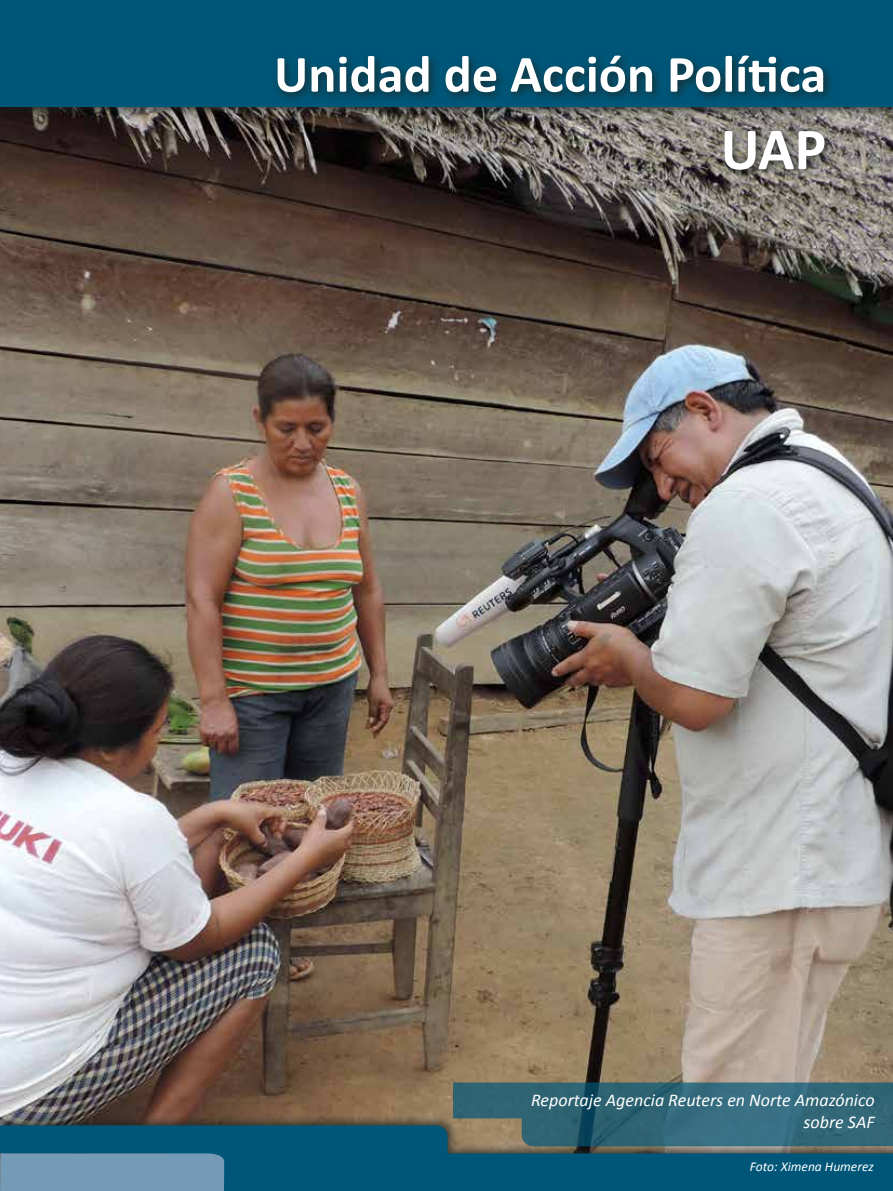
<style>
.page{position:relative;width:893px;height:1191px;background:#fff}
.page>*{position:absolute;margin:0;border:0;box-sizing:border-box;transform-origin:0 0}
.t1{font:700 60px "Calibri";color:#fff}
.t2{font:700 52.5px "Calibri";color:#fff}
.t3{font:italic 18px/21.6px "Calibri";color:#fff;text-align:right}
.t4{font:18px "Calibri";color:#fff}
.t5{font:italic 13.5px "Calibri";color:#fff}
</style>
<div class="page">
<img style="left:0;top:117px;width:893px;height:997px">
<div style="left:0;top:0;width:893px;height:117px;background:#1c2421;opacity:.75"></div>
<div style="left:0;top:0;width:893px;height:106px;background:#005678"></div>
<div style="left:0;top:1114px;width:893px;height:77px;background:#1c2421;opacity:.75"></div>
<div style="left:0;top:1125px;width:453px;height:66px;background:#005678"></div>
<svg style="left:0;top:1144px;width:340px;height:47px;background:#3d7998"></svg>
<div style="left:272px;top:51px;width:562px;height:52px;background:#1c2421;opacity:.75"></div>
<svg style="left:453px;top:1082px;width:440px;height:109px;background:#296274"></svg>
<div style="left:719px;top:126px;width:116px;height:55px;background:#1c2421;opacity:.75"></div>
<h2 class="t2" style="left:274px;top:41px;width:554px">Unidad de Acción Política</h2>
<h1 class="t1" style="left:720px;top:111px;width:107px">UAP</h1>
<p class="t3" style="left:531px;top:1088px;width:345px">Reportaje Agencia Reuters en Norte Amazónico sobre SAF</p>
<p class="t4" style="left:806px;top:1148px;width:29px">101</p>
<p class="t5" style="left:750px;top:1157px;width:125px">Foto: Ximena Humerez</p>
</div>
